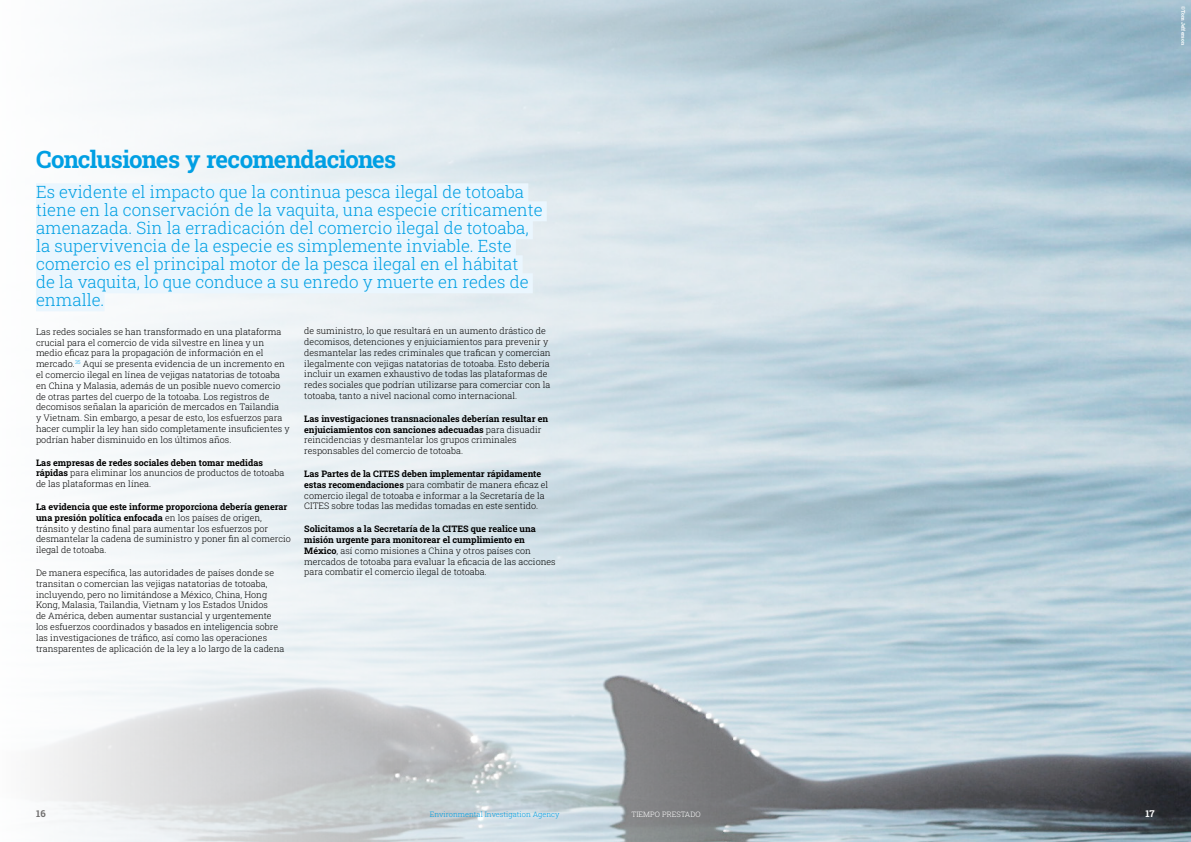
<style>
.page{position:relative;width:1191px;height:842px;background:#fff}
.page>*{position:absolute;margin:0;border:0;box-sizing:border-box;transform-origin:0 0}
.t1{font:24px "Roboto Slab";letter-spacing:-.035em;color:#009fe3}
.t2{font:17px/18px "Roboto Slab";color:#009fe3}
.t3{font:9.5px "Roboto Slab";color:#706f6f}
.t4{font:9.5px "Roboto Slab";color:#fff}
.t5{font:9px/10.8px "Roboto Slab";color:#000}
.t6{font:7.5px "Roboto Slab";color:#009fe3}
.t7{font:7.5px "Roboto Slab";color:#fff}
.t8{font:5px "Roboto Slab";letter-spacing:.015em;color:#fff}
</style>
<div class="page">
<img style="left:40px;top:0;width:1151px;height:842px">
<div style="left:36px;top:183px;width:492px;height:20px;background:#eaf6fe"></div>
<div style="left:36px;top:201px;width:511px;height:20px;background:#eaf6fe"></div>
<div style="left:36px;top:219px;width:497px;height:20px;background:#eaf6fe"></div>
<div style="left:36px;top:237px;width:480px;height:20px;background:#eaf6fe"></div>
<div style="left:36px;top:255px;width:486px;height:20px;background:#eaf6fe"></div>
<div style="left:36px;top:273px;width:497px;height:20px;background:#eaf6fe"></div>
<div style="left:36px;top:291px;width:68px;height:20px;background:#eaf6fe"></div>
<h1 class="t1" style="left:36px;top:143px;width:362px">Conclusiones y recomendaciones</h1>
<p class="t2" style="left:36px;top:182px;width:508px">Es evidente el impacto que la continua pesca ilegal de totoaba tiene en la conservación de la vaquita, una especie críticamente amenazada. Sin la erradicación del comercio ilegal de totoaba, la supervivencia de la especie es simplemente inviable. Este comercio es el principal motor de la pesca ilegal en el hábitat<br>de la vaquita, lo que conduce a su enredo y muerte en redes de enmalle.</p>
<p class="t5" style="left:36px;top:326px;width:255px">Las redes sociales se han transformado en una plataforma crucial para el comercio de vida silvestre en línea y un medio eficaz para la propagación de información en el mercado.<sup>35</sup> Aquí se presenta evidencia de un incremento en el comercio ilegal en línea de vejigas natatorias de totoaba en China y Malasia, además de un posible nuevo comercio de otras partes del cuerpo de la totoaba. Los registros de decomisos señalan la aparición de mercados en Tailandia<br>y Vietnam. Sin embargo, a pesar de esto, los esfuerzos para hacer cumplir la ley han sido completamente insuficientes y podrían haber disminuido en los últimos años.</p>
<p class="t5" style="left:36px;top:457px;width:250px">Las empresas de redes sociales deben tomar medidas rápidas para eliminar los anuncios de productos de totoaba de las plataformas en línea.</p>
<p class="t5" style="left:36px;top:501px;width:256px">La evidencia que este informe proporciona debería generar una presión política enfocada en los países de origen, tránsito y destino final para aumentar los esfuerzos por desmantelar la cadena de suministro y poner fin al comercio ilegal de totoaba.</p>
<p class="t5" style="left:36px;top:567px;width:250px">De manera específica, las autoridades de países donde se transitan o comercian las vejigas natatorias de totoaba, incluyendo, pero no limitándose a México, China, Hong Kong, Malasia, Tailandia, Vietnam y los Estados Unidos<br>de América, deben aumentar sustancial y urgentemente los esfuerzos coordinados y basados en inteligencia sobre las investigaciones de tráfico, así como las operaciones transparentes de aplicación de la ley a lo largo de la cadena</p>
<p class="t5" style="left:304px;top:325px;width:248px">de suministro, lo que resultará en un aumento drástico de decomisos, detenciones y enjuiciamientos para prevenir y desmantelar las redes criminales que trafican y comercian ilegalmente con vejigas natatorias de totoaba. Esto debería incluir un examen exhaustivo de todas las plataformas de redes sociales que podrían utilizarse para comerciar con la totoaba, tanto a nivel nacional como internacional.</p>
<p class="t5" style="left:304px;top:413px;width:245px">Las investigaciones transnacionales deberían resultar en enjuiciamientos con sanciones adecuadas para disuadir reincidencias y desmantelar los grupos criminales responsables del comercio de totoaba.</p>
<p class="t5" style="left:304px;top:468px;width:245px">Las Partes de la CITES deben implementar rápidamente estas recomendaciones para combatir de manera eficaz el comercio ilegal de totoaba e informar a la Secretaría de la CITES sobre todas las medidas tomadas en este sentido.</p>
<p class="t5" style="left:304px;top:523px;width:253px">Solicitamos a la Secretaría de la CITES que realice una misión urgente para monitorear el cumplimiento en México, así como misiones a China y otros países con mercados de totoaba para evaluar la eficacia de las acciones para combatir el comercio ilegal de totoaba.</p>
<p class="t8" style="left:1186px;top:6px;width:41px;rotate:90deg">©Tom Jefferson</p>
<p class="t3" style="left:36px;top:806px;width:11px">16</p>
<p class="t6" style="left:430px;top:809px;width:131px">Environmental Investigation Agency</p>
<p class="t7" style="left:631px;top:809px;width:71px">TIEMPO PRESTADO</p>
<p class="t4" style="left:1145px;top:806px;width:11px">17</p>
</div>
